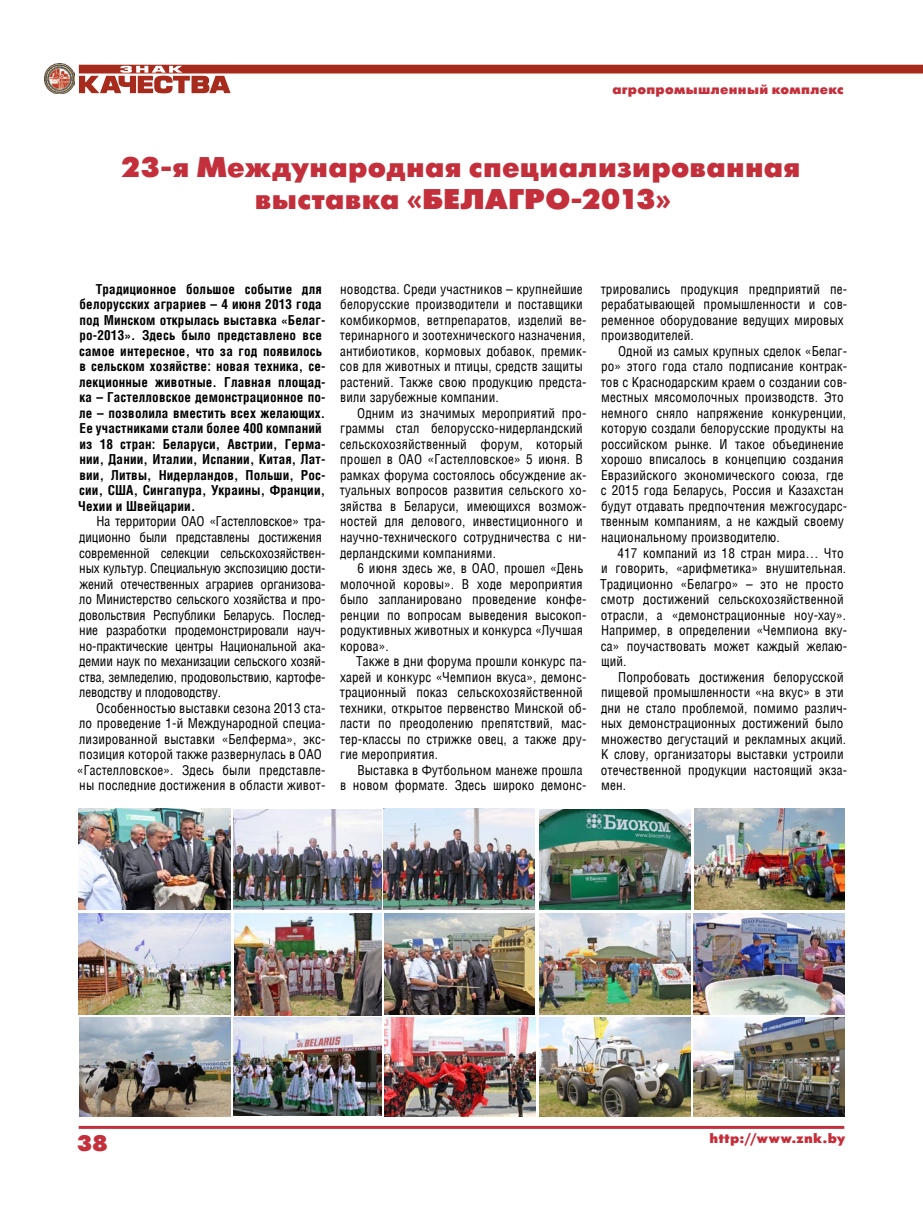
<style>
.page{position:relative;width:923px;height:1221px;background:#fff}
.page>*{position:absolute;margin:0;border:0;box-sizing:border-box;transform-origin:0 0}
.head{font:28.5px/31.5px "Futuris XC";letter-spacing:.01em;color:#c3303b;text-align:center}
.t1{font:22.5px "Futuris XC";color:#c3303b}
.рубрика{font:13.5px "Futuris XC";letter-spacing:.025em;color:#c3303b}
.рубрик_lesser{font:13.5px "Futuris XC";letter-spacing:.03em;color:#c3303b}
.body{font:13.2px/15.5px "AG Letterica Condensed";letter-spacing:.01em;color:#000}
.body-2{font:700 13.2px/15.5px "AG Letterica Condensed";letter-spacing:.01em;color:#000}
.body-3{font:13.2px/15.5px "AG Letterica Condensed";letter-spacing:-.01em;color:#000}
</style>
<div class="page">
<hr style="left:79px;top:1125px;width:765px;height:3px;background:#c3303b">
<svg style="left:79px;top:65px;width:844px;height:28px"></svg>
<img style="left:45px;top:63px;width:29px;height:31px">
<img style="left:694px;top:808px;width:150px;height:101px">
<img style="left:539px;top:913px;width:151px;height:101px">
<img style="left:234px;top:1017px;width:147px;height:98px">
<img style="left:79px;top:913px;width:152px;height:101px">
<img style="left:233px;top:809px;width:148px;height:100px">
<img style="left:384px;top:808px;width:151px;height:101px">
<img style="left:79px;top:808px;width:151px;height:101px">
<img style="left:234px;top:913px;width:147px;height:102px">
<img style="left:385px;top:1017px;width:150px;height:99px">
<img style="left:694px;top:913px;width:150px;height:101px">
<img style="left:540px;top:1017px;width:150px;height:99px">
<img style="left:384px;top:913px;width:151px;height:101px">
<img style="left:693px;top:1017px;width:151px;height:99px">
<img style="left:79px;top:1017px;width:151px;height:99px">
<img style="left:540px;top:809px;width:151px;height:100px">
<p class="рубрика" style="left:612px;top:82px;width:233px">агропромышленный комплекс</p>
<p class="head" style="left:121px;top:152px;width:681px">23-я Международная специализированная выставка «БЕЛАГРО-2013»</p>
<p class="body-2" style="left:78px;top:281px;width:249px;text-indent:18px">Традиционное большое событие для белорусских аграриев – 4 июня 2013 года под Минском открылась выставка «Белаг&shy;ро-2013». Здесь было представлено все самое интересное, что за год появилось в сельском хозяйстве: новая техника, се&shy;лекционные животные. Главная площад&shy;ка – Гастелловское демонстрационное по&shy;ле – позволила вместить всех желающих.<br>Ее участниками стали более 400 компаний из 18 стран: Беларуси, Австрии, Герма&shy;нии, Дании, Италии, Испании, Китая, Лат&shy;вии, Литвы, Нидерландов, Польши, Рос&shy;сии, США, Сингапура, Украины, Франции, Чехии и Швейцарии.</p>
<p class="body-3" style="left:79px;top:514px;width:248px;text-indent:17px">На территории ОАО «Гастелловское» тра&shy;диционно были представлены достижения современной селекции сельскохозяйствен&shy;ных культур. Специальную экспозицию дости&shy;жений отечественных аграриев организова&shy;ло Министерство сельского хозяйства и про&shy;довольствия Республики Беларусь. Послед&shy;ние разработки продемонстрировали науч&shy;но-практические центры Национальной ака&shy;демии наук по механизации сельского хозяй&shy;ства, земледелию, продовольствию, картофе&shy;леводству и плодоводству.</p>
<p class="body" style="left:77px;top:700px;width:250px;text-indent:19px">Особенностью выставки сезона 2013 ста&shy;ло проведение 1-й Международной специа&shy;лизированной выставки «Белферма», экс&shy;позиция которой также развернулась в ОАО «Гастелловское». Здесь были представле&shy;ны последние достижения в области живот-</p>
<p class="body" style="left:340px;top:281px;width:248px">новодства. Среди участников – крупнейшие белорусские производители и поставщики комбикормов, ветпрепаратов, изделий ве&shy;теринарного и зоотехнического назначения, антибиотиков, кормовых добавок, премик&shy;сов для животных и птицы, средств защиты растений. Также свою продукцию предста&shy;вили зарубежные компании.</p>
<p class="body" style="left:340px;top:405px;width:248px;text-indent:17px">Одним из значимых мероприятий про&shy;граммы стал белорусско-нидерландский сельскохозяйственный форум, который прошел в ОАО «Гастелловское» 5 июня. В рамках форума состоялось обсуждение ак&shy;туальных вопросов развития сельского хо&shy;зяйства в Беларуси, имеющихся возмож&shy;ностей для делового, инвестиционного и научно-технического сотрудничества с ни&shy;дерландскими компаниями.</p>
<p class="body" style="left:340px;top:560px;width:248px;text-indent:17px">6 июня здесь же, в ОАО, прошел «День молочной коровы». В ходе мероприятия было запланировано проведение конфе&shy;ренции по вопросам выведения высокоп&shy;родуктивных животных и конкурса «Лучшая корова».</p>
<p class="body" style="left:340px;top:653px;width:248px;text-indent:16px">Также в дни форума прошли конкурс па&shy;харей и конкурс «Чемпион вкуса», демонс&shy;трационный показ сельскохозяйственной техники, открытое первенство Минской об&shy;ласти по преодолению препятствий, мас&shy;тер-классы по стрижке овец, а также дру&shy;гие мероприятия.</p>
<p class="body" style="left:340px;top:762px;width:248px;text-align:right">Выставка в Футбольном манеже прошла<br>в новом формате. Здесь широко демонс-</p>
<p class="body" style="left:601px;top:281px;width:248px">трировались продукция предприятий пе&shy;рерабатывающей промышленности и сов&shy;ременное оборудование ведущих мировых производителей.</p>
<p class="body" style="left:601px;top:343px;width:248px;text-indent:17px">Одной из самых крупных сделок «Белаг&shy;ро» этого года стало подписание контрак&shy;тов с Краснодарским краем о создании сов&shy;местных мясомолочных производств. Это немного сняло напряжение конкуренции, которую создали белорусские продукты на российском рынке. И такое объединение хорошо вписалось в концепцию создания Евразийского экономического союза, где с 2015 года Беларусь, Россия и Казахстан будут отдавать предпочтения межгосударс&shy;твенным компаниям, а не каждый своему национальному производителю.</p>
<p class="body" style="left:600px;top:545px;width:249px;text-indent:17px">417 компаний из 18 стран мира… Что и говорить, «арифметика» внушительная.<br>Традиционно «Белагро» – это не просто смотр достижений сельскохозяйственной отрасли, а «демонстрационные ноу-хау».<br>Например, в определении «Чемпиона вку&shy;са» поучаствовать может каждый желаю&shy;щий.</p>
<p class="body" style="left:601px;top:669px;width:248px;text-indent:17px">Попробовать достижения белорусской пищевой промышленности «на вкус» в эти дни не стало проблемой, помимо различ&shy;ных демонстрационных достижений было множество дегустаций и рекламных акций.<br>К слову, организаторы выставки устроили отечественной продукции настоящий экза&shy;мен.</p>
<p class="t1" style="left:77px;top:1131px;width:32px">38</p>
<p class="рубрик_lesser" style="left:709px;top:1130px;width:137px">http://www.znk.by</p>
</div>
